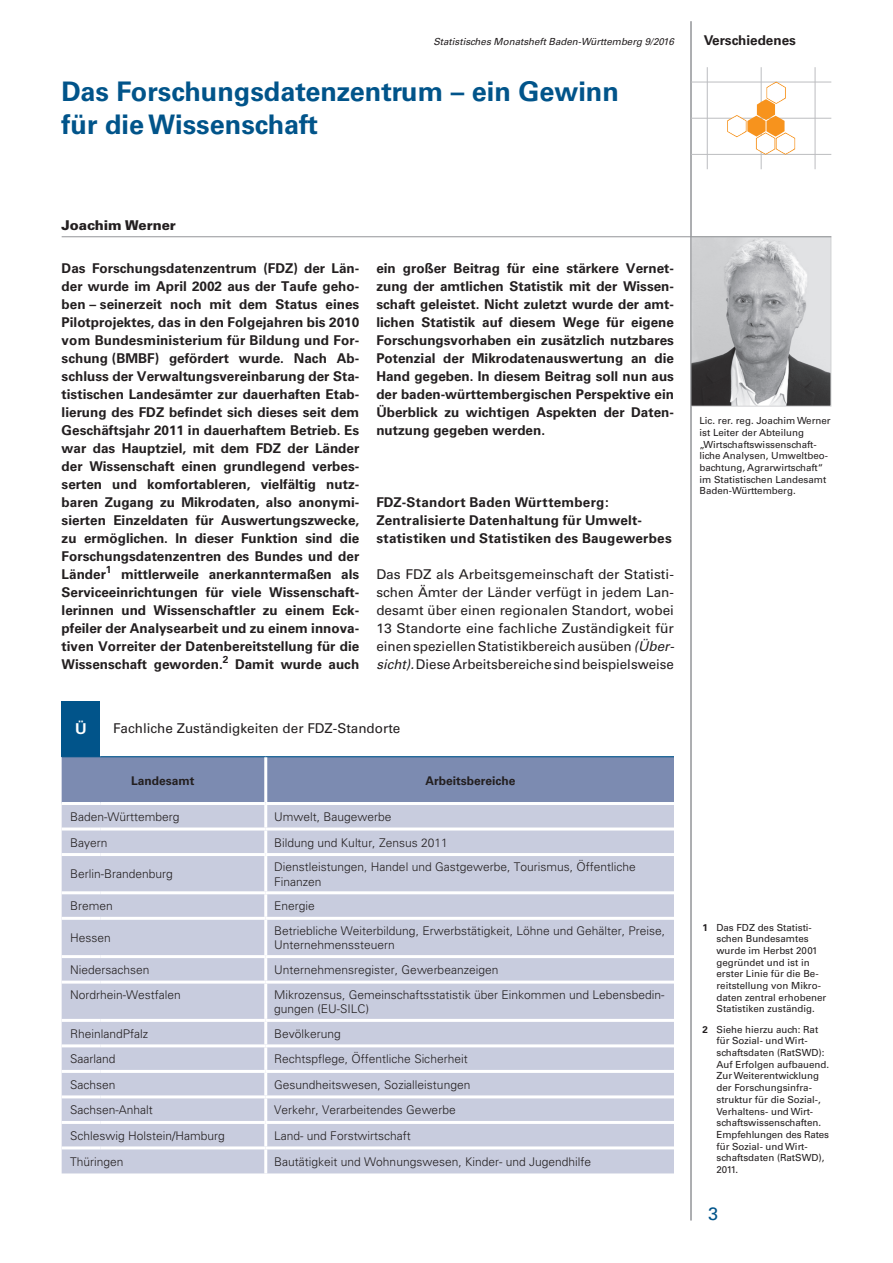
<style>
.page{position:relative;width:893px;height:1263px;background:#fff}
.page>*{position:absolute;margin:0;border:0;box-sizing:border-box;transform-origin:0 0}
.t1{font:700 27px/33px "Univers";color:#01548a}
.t2{font:18px "Univers";color:#01548a}
.t3{font:700 15px "Univers";color:#fff}
.t4{font:700 13.5px/18px "Univers";color:#231f20;text-align:justify}
.t5{font:13.5px/18px "Univers";color:#231f20;text-align:justify}
.t6{font:900 13.5px "Univers";color:#231f20}
.t7{font:300 12px/14.4px "Univers";color:#231f20}
.t8{font:700 12px "Univers";color:#231f20}
.t9{font:9.75px/11.7px "Univers";color:#231f20}
.t10{font:italic 9.75px "Univers";color:#231f20}
.s1{font-style:italic}
.s2{font-weight:700}
</style>
<div class="page">
<img style="left:693px;top:238px;width:136px;height:166px">
<div style="left:691px;top:236px;width:140px;height:170px;border:1px solid #d1d2d4"></div>
<hr style="left:62px;top:236px;width:769px;height:1px;background:#939598">
<hr style="left:691px;top:21px;width:1px;height:1199px;background:#939598">
<hr style="left:691px;top:82px;width:140px;height:1px;background:#bcbdc0">
<hr style="left:691px;top:118px;width:140px;height:1px;background:#bcbdc0">
<hr style="left:691px;top:154px;width:140px;height:1px;background:#bcbdc0">
<hr style="left:707px;top:67px;width:1px;height:102px;background:#bcbdc0">
<hr style="left:761px;top:67px;width:1px;height:102px;background:#bcbdc0">
<hr style="left:815px;top:67px;width:1px;height:102px;background:#bcbdc0">
<svg style="left:727px;top:82px;width:68px;height:73px"></svg>
<div style="left:62px;top:701px;width:38px;height:56px;background:#01548a"></div>
<div style="left:62px;top:757px;width:612px;height:45px;background:#7c8bb1"></div>
<div style="left:62px;top:805px;width:612px;height:368px;background:#c8ccde"></div>
<hr style="left:100px;top:756px;width:166px;height:1px;background:#01548a">
<hr style="left:266px;top:756px;width:408px;height:1px;background:#01548a">
<hr style="left:264px;top:757px;width:3px;height:45px;background:#fff">
<hr style="left:264px;top:805px;width:3px;height:22px;background:#fff">
<hr style="left:62px;top:827px;width:38px;height:3px;background:#fff">
<hr style="left:100px;top:827px;width:166px;height:3px;background:#fff">
<hr style="left:266px;top:827px;width:408px;height:3px;background:#fff">
<hr style="left:264px;top:830px;width:3px;height:23px;background:#fff">
<hr style="left:62px;top:853px;width:38px;height:3px;background:#fff">
<hr style="left:100px;top:853px;width:166px;height:3px;background:#fff">
<hr style="left:266px;top:853px;width:408px;height:3px;background:#fff">
<hr style="left:264px;top:856px;width:3px;height:35px;background:#fff">
<hr style="left:62px;top:891px;width:38px;height:3px;background:#fff">
<hr style="left:100px;top:891px;width:166px;height:3px;background:#fff">
<hr style="left:266px;top:891px;width:408px;height:3px;background:#fff">
<hr style="left:264px;top:894px;width:3px;height:23px;background:#fff">
<hr style="left:62px;top:917px;width:38px;height:3px;background:#fff">
<hr style="left:100px;top:917px;width:166px;height:3px;background:#fff">
<hr style="left:266px;top:917px;width:408px;height:3px;background:#fff">
<hr style="left:264px;top:920px;width:3px;height:35px;background:#fff">
<hr style="left:62px;top:955px;width:38px;height:3px;background:#fff">
<hr style="left:100px;top:955px;width:166px;height:3px;background:#fff">
<hr style="left:266px;top:955px;width:408px;height:3px;background:#fff">
<hr style="left:264px;top:958px;width:3px;height:22px;background:#fff">
<hr style="left:62px;top:980px;width:38px;height:3px;background:#fff">
<hr style="left:100px;top:980px;width:166px;height:3px;background:#fff">
<hr style="left:266px;top:980px;width:408px;height:3px;background:#fff">
<hr style="left:264px;top:983px;width:3px;height:36px;background:#fff">
<hr style="left:62px;top:1019px;width:38px;height:3px;background:#fff">
<hr style="left:100px;top:1019px;width:166px;height:3px;background:#fff">
<hr style="left:266px;top:1019px;width:408px;height:3px;background:#fff">
<hr style="left:264px;top:1022px;width:3px;height:22px;background:#fff">
<hr style="left:62px;top:1044px;width:38px;height:3px;background:#fff">
<hr style="left:100px;top:1044px;width:166px;height:3px;background:#fff">
<hr style="left:266px;top:1044px;width:408px;height:3px;background:#fff">
<hr style="left:264px;top:1047px;width:3px;height:23px;background:#fff">
<hr style="left:62px;top:1070px;width:38px;height:3px;background:#fff">
<hr style="left:100px;top:1070px;width:166px;height:3px;background:#fff">
<hr style="left:266px;top:1070px;width:408px;height:3px;background:#fff">
<hr style="left:264px;top:1073px;width:3px;height:22px;background:#fff">
<hr style="left:62px;top:1095px;width:38px;height:3px;background:#fff">
<hr style="left:100px;top:1095px;width:166px;height:3px;background:#fff">
<hr style="left:266px;top:1095px;width:408px;height:3px;background:#fff">
<hr style="left:264px;top:1098px;width:3px;height:23px;background:#fff">
<hr style="left:62px;top:1121px;width:38px;height:3px;background:#fff">
<hr style="left:100px;top:1121px;width:166px;height:3px;background:#fff">
<hr style="left:266px;top:1121px;width:408px;height:3px;background:#fff">
<hr style="left:264px;top:1124px;width:3px;height:22px;background:#fff">
<hr style="left:62px;top:1146px;width:38px;height:3px;background:#fff">
<hr style="left:100px;top:1146px;width:166px;height:3px;background:#fff">
<hr style="left:266px;top:1146px;width:408px;height:3px;background:#fff">
<hr style="left:264px;top:1149px;width:3px;height:24px;background:#fff">
<p class="t10" style="left:433px;top:35px;width:242px">Statistisches Monatsheft Baden-Württemberg 9/2016</p>
<p class="t4" style="left:704px;top:31px;width:94px">Verschiedenes</p>
<h1 class="t1" style="left:62px;top:75px;width:559px">Das Forschungsdatenzentrum – ein Gewinn für die Wissenschaft</h1>
<p class="t6" style="left:62px;top:216px;width:116px">Joachim Werner</p>
<p class="t4" style="left:62px;top:259px;width:299px">Das Forschungsdatenzentrum (FDZ) der Län&shy;der wurde im April 2002 aus der Taufe geho&shy;ben – seinerzeit noch mit dem Status eines Pilotprojektes, das in den Folgejahren bis 2010 vom Bundesministerium für Bildung und For&shy;schung (BMBF) gefördert wurde. Nach Ab&shy;schluss der Verwaltungsvereinbarung der Sta&shy;tistischen Landesämter zur dauerhaften Etab&shy;lierung des FDZ befindet sich dieses seit dem Geschäftsjahr 2011 in dauerhaftem Betrieb. Es war das Hauptziel, mit dem FDZ der Länder der Wissenschaft einen grundlegend verbes&shy;serten und komfortableren, vielfältig nutz&shy;baren Zugang zu Mikrodaten, also anonymi&shy;sierten Einzeldaten für Auswertungszwecke, zu ermöglichen. In dieser Funktion sind die Forschungsdatenzentren des Bundes und der Länder<sup>1</sup> mittlerweile anerkanntermaßen als Serviceeinrichtungen für viele Wissenschaft&shy;lerinnen und Wissenschaftler zu einem Eck&shy;pfeiler der Analysearbeit und zu einem innova&shy;tiven Vorreiter der Datenbereitstellung für die Wissenschaft geworden.<sup>2</sup> Damit wurde auch</p>
<p class="t4" style="left:376px;top:259px;width:299px">ein großer Beitrag für eine stärkere Vernet&shy;zung der amtlichen Statistik mit der Wissen&shy;schaft geleistet. Nicht zuletzt wurde der amt&shy;lichen Statistik auf diesem Wege für eigene Forschungsvorhaben ein zusätzlich nutzbares Potenzial der Mikrodatenauswertung an die Hand gegeben. In diesem Beitrag soll nun aus der baden-württembergischen Perspektive ein Überblick zu wichtigen Aspekten der Daten&shy;nutzung gegeben werden.</p>
<p class="t4" style="left:376px;top:493px;width:297px;text-align:left">FDZ-Standort Baden Württemberg:<br>Zentralisierte Datenhaltung für Umwelt&shy;statistiken und Statistiken des Baugewerbes</p>
<p class="t5" style="left:376px;top:565px;width:299px">Das FDZ als Arbeitsgemeinschaft der Statisti&shy;schen Ämter der Länder verfügt in jedem Lan&shy;desamt über einen regionalen Standort, wobei 13 Standorte eine fachliche Zuständigkeit für einen speziellen Statistikbereich ausüben <span class="s1">(Über&shy;sicht).</span> Diese Arbeitsbereiche sind beispielsweise</p>
<p class="t3" style="left:75px;top:720px;width:13px">Ü</p>
<p class="t5" style="left:113px;top:720px;width:289px">Fachliche Zuständigkeiten der FDZ-Standorte</p>
<p class="t8" style="left:131px;top:773px;width:65px">Landesamt</p>
<p class="t8" style="left:426px;top:773px;width:92px">Arbeitsbereiche</p>
<p class="t7" style="left:70px;top:809px;width:111px">Baden-Württemberg</p>
<p class="t7" style="left:274px;top:809px;width:119px">Umwelt, Baugewerbe</p>
<p class="t7" style="left:70px;top:835px;width:39px">Bayern</p>
<p class="t7" style="left:274px;top:835px;width:175px">Bildung und Kultur, Zensus 2011</p>
<p class="t7" style="left:70px;top:867px;width:104px">Berlin-Brandenburg</p>
<p class="t7" style="left:274px;top:860px;width:363px">Dienstleistungen, Handel und Gastgewerbe, Tourismus, Öffentliche<br>Finanzen</p>
<p class="t7" style="left:70px;top:899px;width:44px">Bremen</p>
<p class="t7" style="left:274px;top:899px;width:42px">Energie</p>
<p class="t7" style="left:70px;top:931px;width:42px">Hessen</p>
<p class="t7" style="left:274px;top:923px;width:392px">Betriebliche Weiterbildung, Erwerbstätigkeit, Löhne und Gehälter, Preise,<br>Unternehmenssteuern</p>
<p class="t7" style="left:70px;top:963px;width:81px">Niedersachsen</p>
<p class="t7" style="left:274px;top:963px;width:226px">Unternehmensregister, Gewerbeanzeigen</p>
<p class="t7" style="left:70px;top:987px;width:112px">Nordrhein-Westfalen</p>
<p class="t7" style="left:274px;top:987px;width:392px">Mikrozensus, Gemeinschaftsstatistik über Einkommen und Lebensbedin&shy;gungen (EU-SILC)</p>
<p class="t7" style="left:70px;top:1026px;width:80px">RheinlandPfalz</p>
<p class="t7" style="left:274px;top:1026px;width:68px">Bevölkerung</p>
<p class="t7" style="left:70px;top:1052px;width:47px">Saarland</p>
<p class="t7" style="left:274px;top:1052px;width:195px">Rechtspflege, Öffentliche Sicherheit</p>
<p class="t7" style="left:70px;top:1077px;width:47px">Sachsen</p>
<p class="t7" style="left:274px;top:1077px;width:198px">Gesundheitswesen, Sozialleistungen</p>
<p class="t7" style="left:70px;top:1103px;width:84px">Sachsen-Anhalt</p>
<p class="t7" style="left:274px;top:1103px;width:183px">Verkehr, Verarbeitendes Gewerbe</p>
<p class="t7" style="left:70px;top:1128px;width:156px">Schleswig Holstein/Hamburg</p>
<p class="t7" style="left:274px;top:1128px;width:138px">Land- und Forstwirtschaft</p>
<p class="t7" style="left:70px;top:1155px;width:55px">Thüringen</p>
<p class="t7" style="left:274px;top:1155px;width:318px">Bautätigkeit und Wohnungswesen, Kinder- und Jugendhilfe</p>
<p class="t9" style="left:699px;top:415px;width:133px">Lic. rer. reg. Joachim Werner ist Leiter der Abteilung „Wirtschaftswissenschaft&shy;liche Analysen, Umweltbeo&shy;bachtung, Agrarwirtschaft“ im Statistischen Landesamt<br>Baden-Württemberg.</p>
<p class="t9" style="left:716px;top:921px;width:111px;text-indent:-14px"><span class="s2">1</span> Das FDZ des Statisti&shy;schen Bundesamtes wurde im Herbst 2001 gegründet und ist in erster Linie für die Be&shy;reitstellung von Mikro&shy;daten zentral erhobener<br>Statistiken zuständig.</p>
<p class="t9" style="left:716px;top:1023px;width:114px;text-indent:-14px"><span class="s2">2</span> Siehe hierzu auch: Rat für Sozial- und Wirt&shy;schaftsdaten (RatSWD):<br>Auf Erfolgen aufbauend.<br>Zur Weiterentwicklung der Forschungsinfra&shy;struktur für die Sozial-,<br>Verhaltens- und Wirt&shy;schaftswissenschaften.<br>Empfehlungen des Rates für Sozial- und Wirt&shy;schaftsdaten (RatSWD),<br>2011.</p>
<h2 class="t2" style="left:708px;top:1203px;width:12px">3</h2>
</div>
